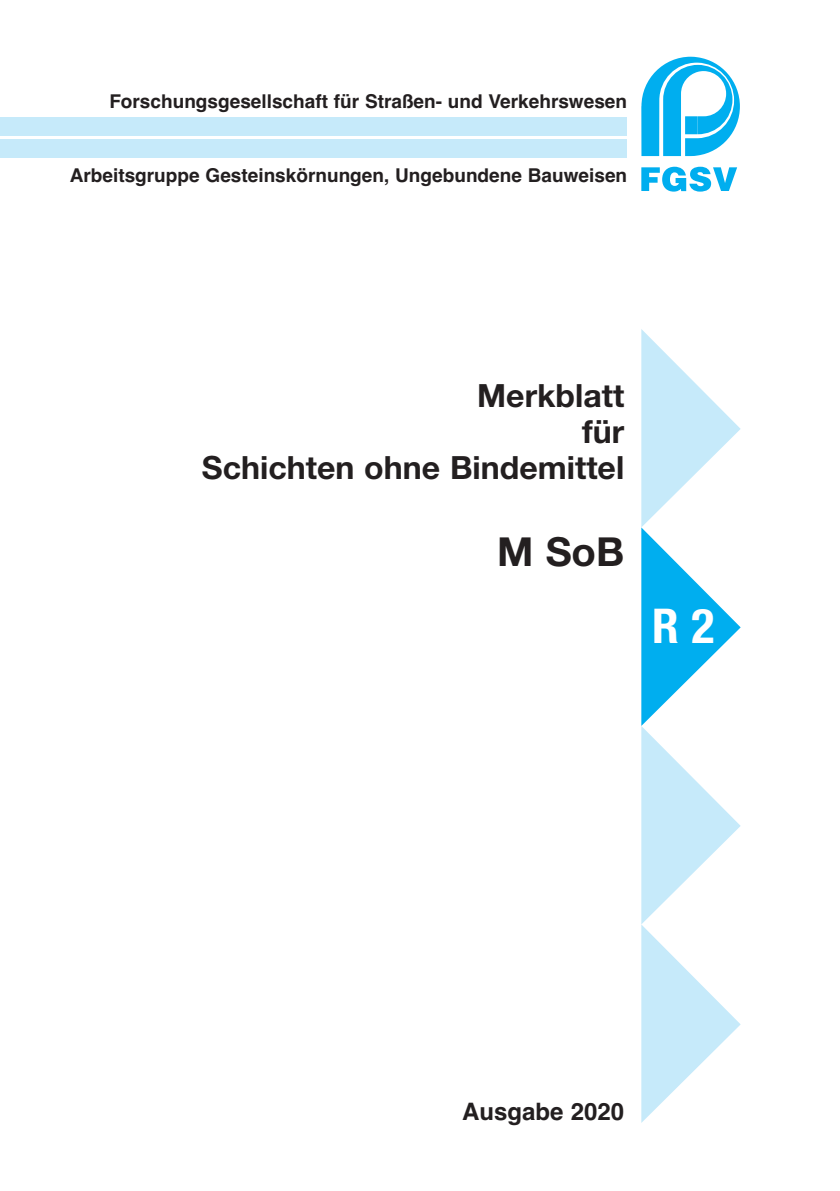
<style>
.page{position:relative;width:840px;height:1191px;background:#fff}
.page>*{position:absolute;margin:0;border:0;box-sizing:border-box;transform-origin:0 0}
.t1{font:700 condensed 48px "Helvetica Neue";color:#fff}
.t2{font:700 40px "Helvetica Neue";color:#231f20}
.t3{font:700 32px/36px "Helvetica Neue";color:#231f20;text-align:right}
.t4{font:700 24px "Helvetica";color:#231f20}
.t5{font:700 19px "Helvetica";color:#231f20}
</style>
<div class="page">
<div style="left:0;top:118px;width:626px;height:18px;background:#c6eafa"></div>
<div style="left:0;top:139px;width:626px;height:18px;background:#c6eafa"></div>
<svg style="left:641px;top:57px;width:98px;height:99px"></svg>
<svg style="left:641px;top:167px;width:95px;height:25px"></svg>
<svg style="left:641px;top:329px;width:99px;height:794px"></svg>
<p class="t5" style="left:109px;top:94px;width:519px">Forschungsgesellschaft für Straßen- und Verkehrswesen</p>
<p class="t5" style="left:70px;top:168px;width:558px">Arbeitsgruppe Gesteinskörnungen, Ungebundene Bauweisen</p>
<h3 class="t3" style="left:202px;top:380px;width:423px">Merkblatt<br>für<br>Schichten ohne Bindemittel</h3>
<h2 class="t2" style="left:497px;top:538px;width:129px">M SoB</h2>
<h1 class="t1" style="left:651px;top:598px;width:64px">R 2</h1>
<p class="t4" style="left:462px;top:1103px;width:164px">Ausgabe 2020</p>
</div>
